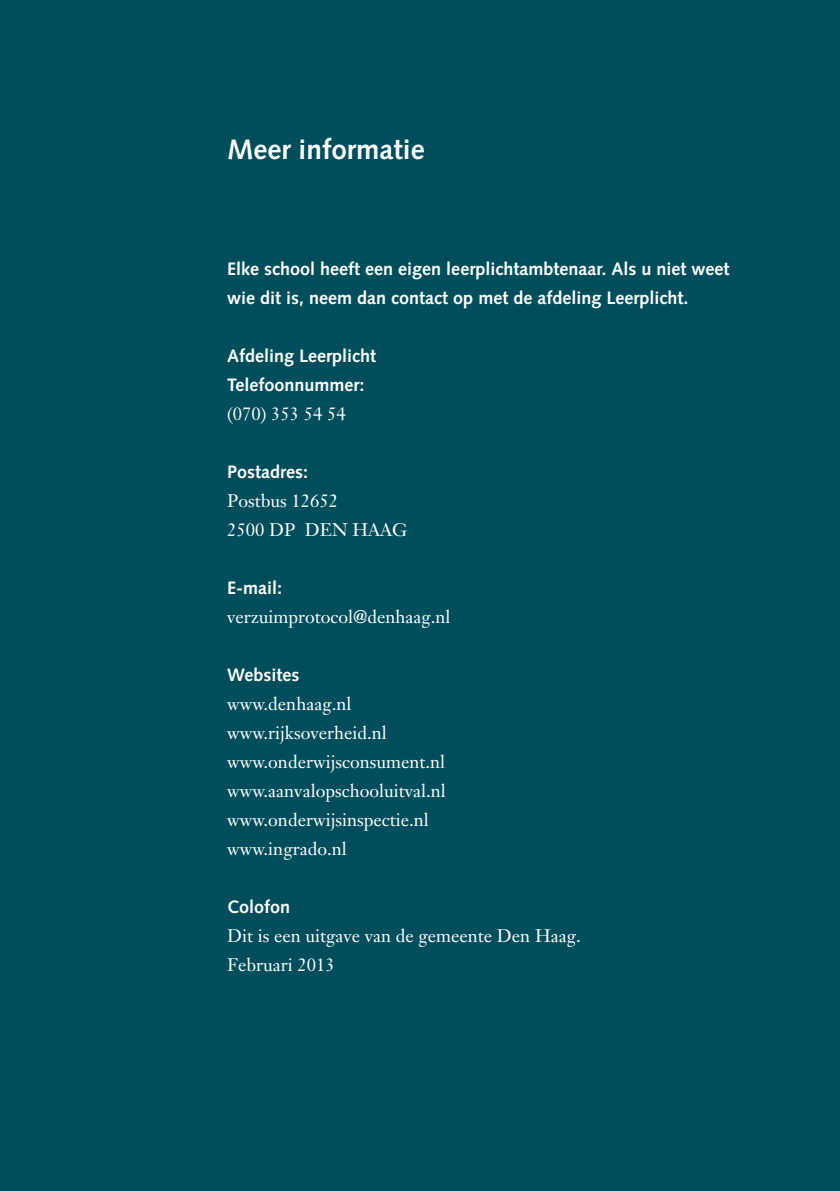
<style>
.page{position:relative;width:840px;height:1191px;background:#fff}
.page>*{position:absolute;margin:0;border:0;box-sizing:border-box;transform-origin:0 0}
.t1{font:700 28px "Syntax";color:#fff}
.t2{font:18px/29px "Janson Text";color:#fff}
.t3{font:700 18px/29px "Syntax";color:#fff}
</style>
<div class="page">
<div style="left:0;top:0;width:839px;height:1191px;background:#004d5b"></div>
<h1 class="t1" style="left:227px;top:133px;width:199px">Meer informatie</h1>
<p class="t3" style="left:227px;top:254px;width:504px">Elke school heeft een eigen leerplichtambtenaar. Als u niet weet wie dit is, neem dan contact op met de afdeling Leerplicht.</p>
<p class="t3" style="left:227px;top:341px;width:151px">Afdeling Leerplicht<br>Telefoonnummer:</p>
<p class="t2" style="left:227px;top:399px;width:120px">(070) 353 54 54</p>
<p class="t3" style="left:227px;top:457px;width:82px">Postadres:</p>
<p class="t2" style="left:227px;top:486px;width:181px">Postbus 12652<br>2500 DP DEN HAAG</p>
<p class="t3" style="left:227px;top:573px;width:57px">E-mail:</p>
<p class="t2" style="left:227px;top:602px;width:225px">verzuimprotocol@denhaag.nl</p>
<p class="t3" style="left:227px;top:660px;width:74px">Websites</p>
<p class="t2" style="left:227px;top:689px;width:220px">www.denhaag.nl www.rijksoverheid.nl www.onderwijsconsument.nl www.aanvalopschooluitval.nl www.onderwijsinspectie.nl www.ingrado.nl</p>
<p class="t3" style="left:227px;top:892px;width:65px">Colofon</p>
<p class="t2" style="left:227px;top:921px;width:355px">Dit is een uitgave van de gemeente Den Haag.<br>Februari 2013</p>
</div>
